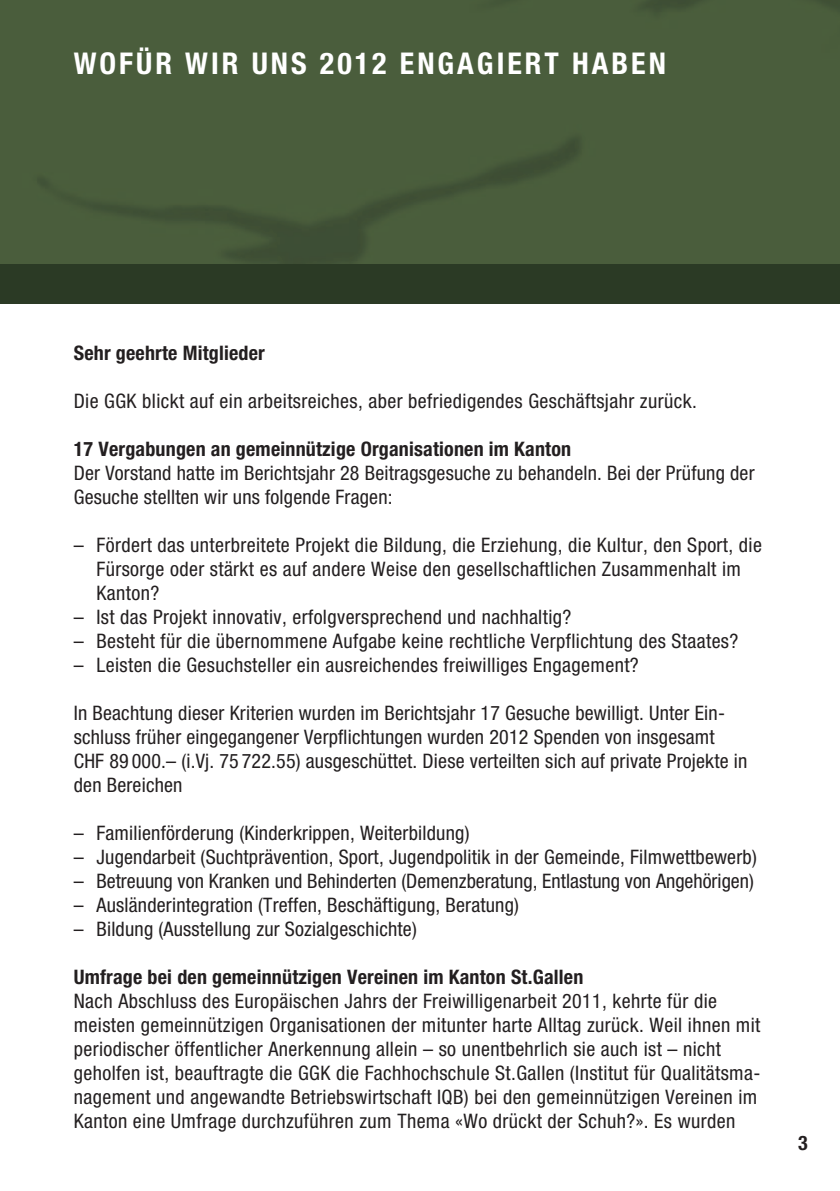
<style>
.page{position:relative;width:840px;height:1191px;background:#fff}
.page>*{position:absolute;margin:0;border:0;box-sizing:border-box;transform-origin:0 0}
.t1{font:700 condensed 30px "Helvetica Neue";letter-spacing:.1em;color:#fff}
.t2{font:condensed 20px/24px "Helvetica Neue";letter-spacing:.02em;color:#231f20}
.t3{font:700 condensed 20px "Helvetica Neue";letter-spacing:.01em;color:#231f20}
.t4{font:condensed 20px "Helvetica Neue";color:#231f20}
</style>
<div class="page">
<div style="left:0;top:0;width:839px;height:264px;background:#4a5d3c"></div>
<div style="left:0;top:264px;width:839px;height:39px;background:#2b3a25"></div>
<h1 class="t1" style="left:74px;top:45px;width:593px">Wofür wir uns 2012 engagiert haben</h1>
<p class="t3" style="left:74px;top:341px;width:192px">Sehr geehrte Mitglieder</p>
<p class="t2" style="left:74px;top:389px;width:624px">Die GGK blickt auf ein arbeitsreiches, aber befriedigendes Geschäftsjahr zurück.</p>
<p class="t3" style="left:74px;top:437px;width:498px">17 Vergabungen an gemeinnützige Organisationen im Kanton</p>
<p class="t2" style="left:74px;top:461px;width:682px">Der Vorstand hatte im Berichtsjahr 28 Beitragsgesuche zu behandeln. Bei der Prüfung der<br>Gesuche stellten wir uns folgende Fragen:</p>
<p class="t2" style="left:96px;top:533px;width:666px;text-indent:-23px">– Fördert das unterbreitete Projekt die Bildung, die Erziehung, die Kultur, den Sport, die<br>Fürsorge oder stärkt es auf andere Weise den gesellschaftlichen Zusammenhalt im<br>Kanton?</p>
<p class="t2" style="left:74px;top:605px;width:499px">– Ist das Projekt innovativ, erfolgversprechend und nachhaltig?</p>
<p class="t2" style="left:74px;top:629px;width:665px">– Besteht für die übernommene Aufgabe keine rechtliche Verpflichtung des Staates?</p>
<p class="t2" style="left:74px;top:653px;width:566px">– Leisten die Gesuchsteller ein ausreichendes freiwilliges Engagement?</p>
<p class="t2" style="left:74px;top:701px;width:674px">In Beachtung dieser Kriterien wurden im Berichtsjahr 17 Gesuche bewilligt. Unter Ein&shy;schluss früher eingegangener Verpflichtungen wurden 2012 Spenden von insgesamt CHF 89 000.– (i.Vj. 75 722.55) ausgeschüttet. Diese verteilten sich auf private Projekte in den Bereichen</p>
<p class="t2" style="left:74px;top:821px;width:397px">– Familienförderung (Kinderkrippen, Weiterbildung)</p>
<p class="t2" style="left:74px;top:845px;width:684px">– Jugendarbeit (Suchtprävention, Sport, Jugendpolitik in der Gemeinde, Filmwettbewerb)</p>
<p class="t4" style="left:74px;top:869px;width:681px">– Betreuung von Kranken und Behinderten (Demenzberatung, Entlastung von Angehörigen)</p>
<p class="t2" style="left:74px;top:893px;width:446px">– Ausländerintegration (Treffen, Beschäftigung, Beratung)</p>
<p class="t2" style="left:74px;top:917px;width:344px">– Bildung (Ausstellung zur Sozialgeschichte)</p>
<p class="t3" style="left:74px;top:965px;width:511px">Umfrage bei den gemeinnützigen Vereinen im Kanton St.Gallen</p>
<p class="t2" style="left:74px;top:989px;width:687px">Nach Abschluss des Europäischen Jahrs der Freiwilligenarbeit 2011, kehrte für die meisten gemeinnützigen Organisationen der mitunter harte Alltag zurück. Weil ihnen mit periodischer öffentlicher Anerkennung allein – so unentbehrlich sie auch ist – nicht geholfen ist, beauftragte die GGK die Fachhochschule St.Gallen (Institut für Qualitätsma&shy;nagement und angewandte Betriebswirtschaft IQB) bei den gemeinnützigen Vereinen im Kanton eine Umfrage durchzuführen zum Thema «Wo drückt der Schuh?». Es wurden</p>
<p class="t3" style="left:797px;top:1130px;width:11px">3</p>
</div>
